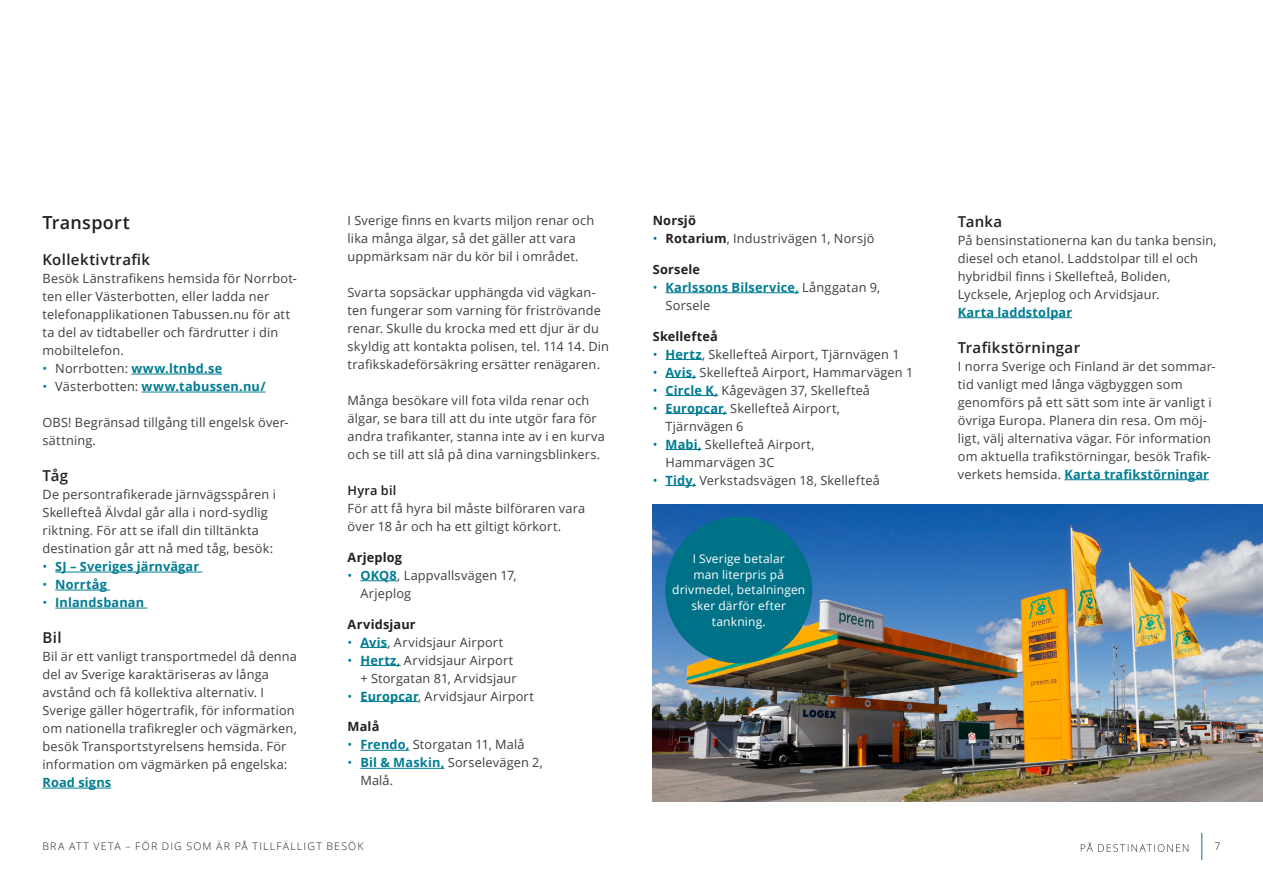
<style>
.page{position:relative;width:1263px;height:893px;background:#fff}
.page>*{position:absolute;margin:0;border:0;box-sizing:border-box;transform-origin:0 0}
.t1{font:600 18px "Open Sans";letter-spacing:.02em;color:#231f20}
.t2{font:600 15px "Open Sans";letter-spacing:.025em;color:#231f20}
.Brödtext{font:12.75px/18px "Open Sans";letter-spacing:.015em;color:#3e3e3f}
.Brödtext-2{font:700 12.75px/18px "Open Sans";letter-spacing:.015em;color:#007c92}
.t3{font:700 12.75px "Open Sans";letter-spacing:.015em;color:#231f20}
.t4{font:600 12.75px "Open Sans";letter-spacing:.015em;color:#231f20}
.Brödtext-3{font:12px/15.8px "Open Sans";letter-spacing:.015em;color:#fff;text-align:center}
.t5{font:300 10.5px "Open Sans";letter-spacing:.115em;color:#231f20}
.s1{font-weight:400}
.s2{font-weight:400;color:#3e3e3f}
.s3{font-weight:700;color:#007c92}
.s4{color:#007c92}
.s5{font-weight:700;color:#231f20}
</style>
<div class="page">
<svg style="left:1201px;top:833px;width:1px;height:27px"></svg>
<hr style="left:131px;top:374px;width:91px;height:1px;background:#007c92">
<hr style="left:142px;top:392px;width:124px;height:1px;background:#007c92">
<hr style="left:55px;top:572px;width:147px;height:1px;background:#007c92">
<hr style="left:55px;top:590px;width:55px;height:1px;background:#007c92">
<hr style="left:55px;top:608px;width:92px;height:1px;background:#007c92">
<hr style="left:43px;top:788px;width:68px;height:1px;background:#007c92">
<hr style="left:360px;top:580px;width:37px;height:1px;background:#007c92">
<svg style="left:360px;top:647px;width:27px;height:1px"></svg>
<hr style="left:360px;top:665px;width:41px;height:1px;background:#007c92">
<hr style="left:360px;top:701px;width:58px;height:1px;background:#007c92">
<hr style="left:360px;top:750px;width:49px;height:1px;background:#007c92">
<hr style="left:360px;top:768px;width:84px;height:1px;background:#007c92">
<hr style="left:665px;top:292px;width:134px;height:1px;background:#007c92">
<hr style="left:665px;top:359px;width:37px;height:1px;background:#007c92">
<hr style="left:665px;top:377px;width:31px;height:1px;background:#007c92">
<hr style="left:665px;top:395px;width:53px;height:1px;background:#007c92">
<hr style="left:665px;top:413px;width:62px;height:1px;background:#007c92">
<hr style="left:665px;top:449px;width:36px;height:1px;background:#007c92">
<hr style="left:665px;top:485px;width:31px;height:1px;background:#007c92">
<hr style="left:958px;top:317px;width:114px;height:1px;background:#007c92">
<hr style="left:1064px;top:479px;width:145px;height:1px;background:#007c92">
<img style="left:653px;top:504px;width:610px;height:297px">
<div style="left:665px;top:516px;width:147px;height:147px;background:#007287;border-radius:50%"></div>
<svg style="left:1081px;top:842px;width:107px;height:10px"></svg>
<h2 class="t1" style="left:43px;top:210px;width:89px">Transport</h2>
<h3 class="t2" style="left:43px;top:249px;width:109px">Kollektivtrafik</h3>
<p class="Brödtext" style="left:43px;top:269px;width:256px">Besök Länstrafikens hemsida för Norrbot&shy;ten eller Västerbotten, eller ladda ner telefonapplikationen Tabussen.nu för att ta del av tidtabeller och färdrutter i din mobiltelefon.</p>
<p class="Brödtext-2" style="left:43px;top:359px;width:181px"><span class="s1">•</span> <span class="s2">Norrbotten:</span> www.ltnbd.se</p>
<p class="Brödtext-2" style="left:43px;top:377px;width:225px"><span class="s1">•</span> <span class="s2">Västerbotten:</span> www.tabussen.nu/</p>
<p class="Brödtext" style="left:43px;top:413px;width:248px">OBS! Begränsad tillgång till engelsk över&shy;sättning.</p>
<h3 class="t2" style="left:43px;top:465px;width:27px">Tåg</h3>
<p class="Brödtext" style="left:43px;top:485px;width:235px">De persontrafikerade järnvägsspåren i Skellefteå Älvdal går alla i nord-sydlig riktning. För att se ifall din tilltänkta destination går att nå med tåg, besök:</p>
<p class="Brödtext-2" style="left:43px;top:557px;width:158px"><span class="s1">•</span> SJ – Sveriges järnvägar</p>
<p class="Brödtext-2" style="left:43px;top:575px;width:66px"><span class="s1">•</span> Norrtåg</p>
<p class="Brödtext-2" style="left:43px;top:593px;width:103px"><span class="s1">•</span> Inlandsbanan</p>
<h3 class="t2" style="left:43px;top:627px;width:21px">Bil</h3>
<p class="Brödtext" style="left:43px;top:647px;width:256px">Bil är ett vanligt transportmedel då denna del av Sverige karaktäriseras av långa avstånd och få kollektiva alternativ. I Sverige gäller högertrafik, för information om nationella trafikregler och vägmärken, besök Transportstyrelsens hemsida. För information om vägmärken på engelska:<br><span class="s3">Road signs</span></p>
<p class="Brödtext" style="left:348px;top:211px;width:248px">I Sverige finns en kvarts miljon renar och lika många älgar, så det gäller att vara uppmärksam när du kör bil i området.</p>
<p class="Brödtext" style="left:348px;top:283px;width:263px">Svarta sopsäckar upphängda vid vägkan&shy;ten fungerar som varning för friströvande renar. Skulle du krocka med ett djur är du skyldig att kontakta polisen, tel. 114 14. Din trafikskadeförsäkring ersätter renägaren.</p>
<p class="Brödtext" style="left:348px;top:391px;width:259px">Många besökare vill fota vilda renar och älgar, se bara till att du inte utgör fara för andra trafikanter, stanna inte av i en kurva och se till att slå på dina varningsblinkers.</p>
<h4 class="t4" style="left:348px;top:482px;width:50px">Hyra bil</h4>
<p class="Brödtext" style="left:348px;top:499px;width:239px">För att få hyra bil måste bilföraren vara över 18 år och ha ett giltigt körkort.</p>
<h5 class="t3" style="left:348px;top:548px;width:56px">Arjeplog</h5>
<p class="Brödtext" style="left:360px;top:566px;width:158px;text-indent:-13px"><span class="s4">•</span> <span class="s3">OKQ8</span>, Lappvallsvägen 17,<br>Arjeplog</p>
<h5 class="t3" style="left:348px;top:615px;width:70px">Arvidsjaur</h5>
<p class="Brödtext" style="left:348px;top:633px;width:157px"><span class="s4">•</span> <span class="s3">Avis</span>, Arvidsjaur Airport</p>
<p class="Brödtext" style="left:348px;top:651px;width:171px;text-align:right"><span class="s4">•</span> <span class="s3">Hertz,</span> Arvidsjaur Airport + Storgatan 81, Arvidsjaur</p>
<p class="Brödtext" style="left:348px;top:687px;width:188px"><span class="s4">•</span> <span class="s3">Europcar</span>, Arvidsjaur Airport</p>
<h5 class="t3" style="left:348px;top:718px;width:33px">Malå</h5>
<p class="Brödtext" style="left:348px;top:735px;width:178px"><span class="s4">•</span> <span class="s3">Frendo,</span> Storgatan 11, Malå</p>
<p class="Brödtext" style="left:360px;top:753px;width:184px;text-indent:-13px"><span class="s4">•</span> <span class="s3">Bil &amp; Maskin,</span> Sorselevägen 2,<br>Malå.</p>
<h5 class="t3" style="left:653px;top:211px;width:45px">Norsjö</h5>
<p class="Brödtext" style="left:653px;top:229px;width:223px"><span class="s4">•</span> <span class="s5">Rotarium</span>, Industrivägen 1, Norsjö</p>
<h5 class="t3" style="left:653px;top:260px;width:49px">Sorsele</h5>
<p class="Brödtext-2" style="left:665px;top:278px;width:216px;text-indent:-13px"><span class="s1">•</span> Karlssons Bilservice, <span class="s2">Långgatan 9,<br>Sorsele</span></p>
<h5 class="t3" style="left:653px;top:327px;width:67px">Skellefteå</h5>
<p class="Brödtext" style="left:653px;top:345px;width:248px"><span class="s4">•</span> <span class="s3">Hertz</span>, Skellefteå Airport, Tjärnvägen 1</p>
<p class="Brödtext" style="left:653px;top:363px;width:262px"><span class="s4">•</span> <span class="s3">Avis,</span> Skellefteå Airport, Hammarvägen 1</p>
<p class="Brödtext" style="left:653px;top:381px;width:219px"><span class="s4">•</span> <span class="s3">Circle K,</span> Kågevägen 37, Skellefteå</p>
<p class="Brödtext" style="left:665px;top:399px;width:176px;text-indent:-13px"><span class="s4">•</span> <span class="s3">Europcar,</span> Skellefteå Airport,<br>Tjärnvägen 6</p>
<p class="Brödtext" style="left:665px;top:435px;width:151px;text-indent:-13px"><span class="s4">•</span> <span class="s3">Mabi,</span> Skellefteå Airport,<br>Hammarvägen 3C</p>
<p class="Brödtext" style="left:653px;top:471px;width:228px"><span class="s4">•</span> <span class="s3">Tidy,</span> Verkstadsvägen 18, Skellefteå</p>
<p class="Brödtext-3" style="left:672px;top:550px;width:135px">I Sverige betalar<br>man literpris på drivmedel, betalningen sker därför efter tankning.</p>
<h3 class="t2" style="left:958px;top:211px;width:46px">Tanka</h3>
<p class="Brödtext" style="left:958px;top:231px;width:260px">På bensinstationerna kan du tanka bensin,</p>
<p class="Brödtext" style="left:958px;top:249px;width:242px">diesel och etanol. Laddstolpar till el och hybridbil finns i Skellefteå, Boliden, Lycksele, Arjeplog och Arvidsjaur.<br><span class="s3">Karta laddstolpar</span></p>
<h3 class="t2" style="left:958px;top:337px;width:124px">Trafikstörningar</h3>
<p class="Brödtext" style="left:958px;top:357px;width:259px">I norra Sverige och Finland är det sommar&shy;tid vanligt med långa vägbyggen som genomförs på ett sätt som inte är vanligt i övriga Europa. Planera din resa. Om möj-</p>
<p class="Brödtext" style="left:958px;top:429px;width:255px">ligt, välj alternativa vägar. För information om aktuella trafikstörningar, besök Trafik-</p>
<p class="Brödtext-2" style="left:958px;top:465px;width:253px"><span class="s2">verkets hemsida.</span> Karta trafikstörningar</p>
<p class="t5" style="left:43px;top:839px;width:323px">BRA ATT VETA – FÖR DIG SOM ÄR PÅ TILLFÄLLIGT BESÖK</p>
<p class="t5" style="left:1214px;top:839px;width:7px">7</p>
</div>
